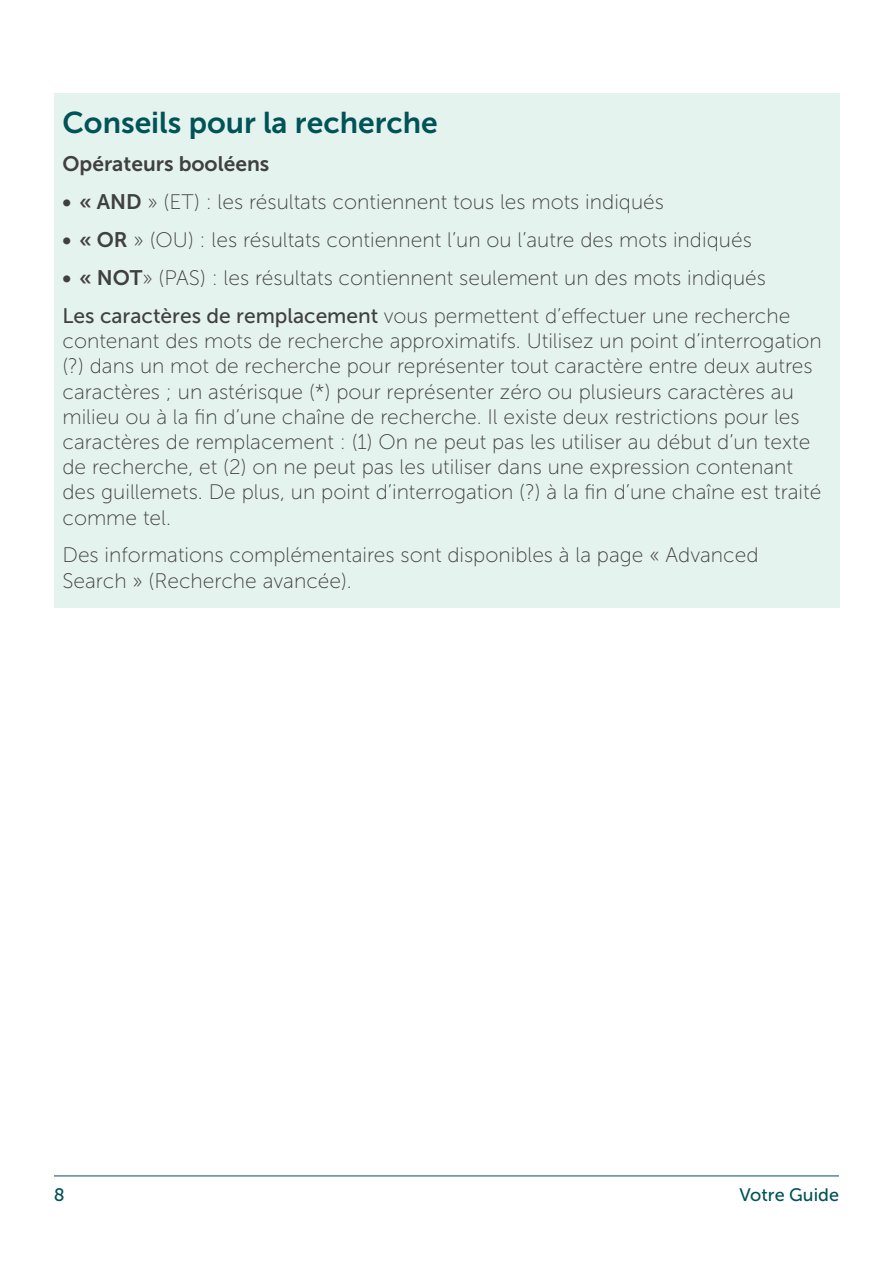
<style>
.page{position:relative;width:893px;height:1263px;background:#fff}
.page>*{position:absolute;margin:0;border:0;box-sizing:border-box;transform-origin:0 0}
.t1{font:30px "Museo Sans 700";color:#005356}
.t2{font:21px/25.2px "Museo Sans 100";color:#404041}
.t3{font:21px "Museo Sans 700";color:#404041}
.t4{font:18px "Museo Sans 500";color:#005356}
.s1{font-family:"Museo Sans 700"}
.s2{font-family:"Museo Sans 500"}
</style>
<div class="page">
<hr style="left:54px;top:1176px;width:785px;height:1px;background:#005356">
<div style="left:54px;top:94px;width:785px;height:514px;background:#e5f3ee"></div>
<h1 class="t1" style="left:62px;top:112px;width:377px">Conseils pour la recherche</h1>
<p class="t3" style="left:62px;top:156px;width:208px">Opérateurs booléens</p>
<p class="t2" style="left:62px;top:191px;width:603px"><span class="s1">• « AND</span> » (ET) : les résultats contiennent tous les mots indiqués</p>
<p class="t2" style="left:62px;top:229px;width:691px"><span class="s1">• « OR</span> » (OU) : les résultats contiennent l’un ou l’autre des mots indiqués</p>
<p class="t2" style="left:62px;top:261px;width:729px;line-height:38px"><span class="s1">• « NOT</span>» (PAS) : les résultats contiennent seulement un des mots indiqués<br><span class="s2">Les caractères de remplacement</span> vous permettent d’effectuer une recherche</p>
<p class="t2" style="left:62px;top:330px;width:761px">contenant des mots de recherche approximatifs. Utilisez un point d’interrogation (?) dans un mot de recherche pour représenter tout caractère entre deux autres caractères ; un astérisque (*) pour représenter zéro ou plusieurs caractères au milieu ou à la fin d’une chaîne de recherche. Il existe deux restrictions pour les caractères de remplacement : (1) On ne peut pas les utiliser au début d’un texte de recherche, et (2) on ne peut pas les utiliser dans une expression contenant des guillemets. De plus, un point d’interrogation (?) à la fin d’une chaîne est traité comme tel.</p>
<p class="t2" style="left:62px;top:545px;width:698px">Des informations complémentaires sont disponibles à la page « Advanced<br>Search » (Recherche avancée).</p>
<p class="t4" style="left:54px;top:1188px;width:12px">8</p>
<p class="t4" style="left:739px;top:1188px;width:101px">Votre Guide</p>
</div>
